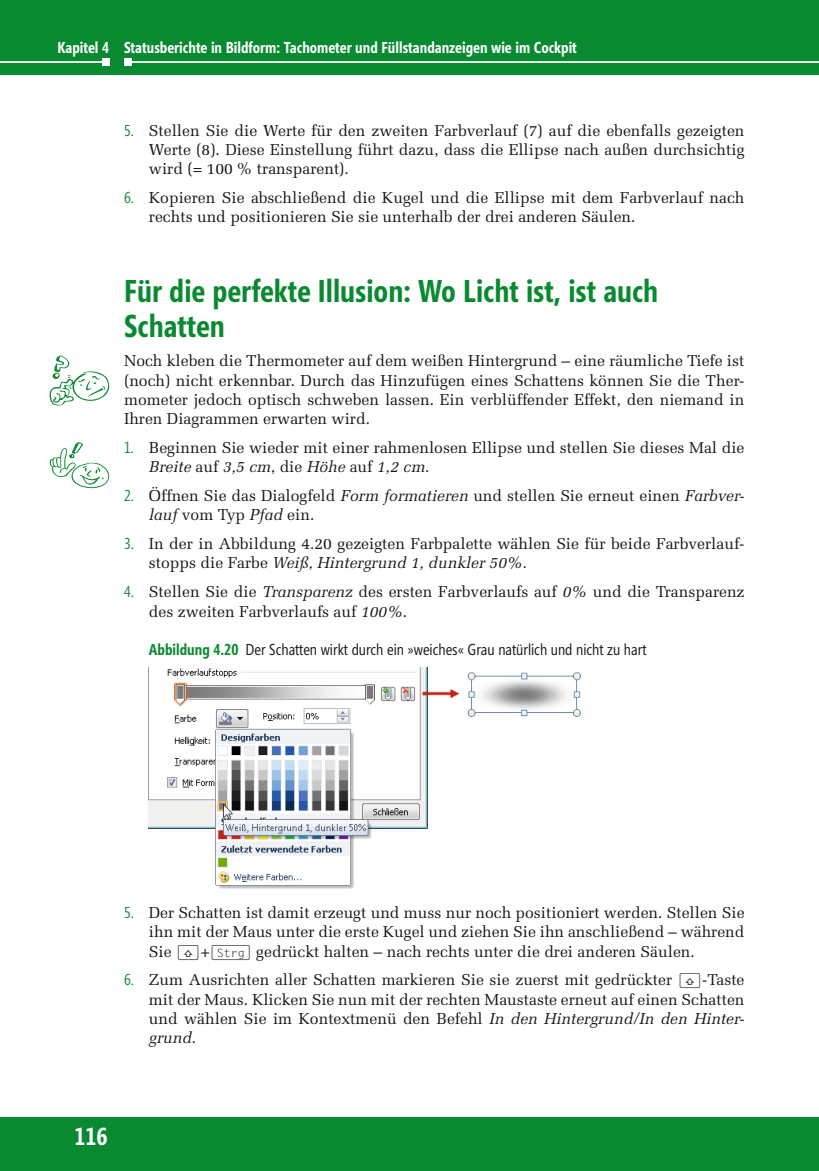
<style>
.page{position:relative;width:819px;height:1171px;background:#fff}
.page>*{position:absolute;margin:0;border:0;box-sizing:border-box;transform-origin:0 0}
.t1{font:700 31.5px/35px "Segoe Condensed";color:#098a30}
.t2{font:700 24.5px "Segoe Condensed";color:#fff}
.t3{font:15.75px/19.2px "Melior";color:#151616}
.t4{font:700 15.75px "Segoe Condensed";color:#fff}
.t5{font:15.75px "Segoe Condensed";color:#151616}
.s1{font-family:"Segoe Condensed";color:#098a30}
.s2{font-style:italic}
.s3{font-weight:700;color:#098a30}
.s4{font-family:"Ms Keyboard Regular A";font-size:14px}
</style>
<div class="page">
<div style="left:0;top:0;width:819px;height:75px;background:#098a30"></div>
<div style="left:0;top:1117px;width:819px;height:54px;background:#098a30"></div>
<hr style="left:0;top:61px;width:106px;height:2px;background:#fff">
<div style="left:102px;top:59px;width:7px;height:7px;background:#fff"></div>
<hr style="left:128px;top:61px;width:691px;height:2px;background:#fff">
<div style="left:124px;top:59px;width:7px;height:7px;background:#fff"></div>
<img style="left:149px;top:668px;width:431px;height:220px">
<svg style="left:50px;top:355px;width:59px;height:50px"></svg>
<svg style="left:50px;top:442px;width:59px;height:46px"></svg>
<p class="t4" style="left:58px;top:38px;width:521px">Kapitel 4 Statusberichte in Bildform: Tachometer und Füllstandanzeigen wie im Cockpit</p>
<p class="t3" style="left:149px;top:121px;width:597px;text-align:justify;text-indent:-25px"><span class="s1">5.</span> Stellen Sie die Werte für den zweiten Farbverlauf (7) auf die ebenfalls gezeigten Werte (8). Diese Einstellung führt dazu, dass die Ellipse nach außen durchsichtig wird (= 100 % transparent).</p>
<p class="t3" style="left:149px;top:188px;width:597px;text-indent:-25px"><span class="s1">6.</span> Kopieren Sie abschließend die Kugel und die Ellipse mit dem Farbverlauf nach rechts und positionieren Sie sie unterhalb der drei anderen Säulen.</p>
<h1 class="t1" style="left:124px;top:274px;width:535px">Für die perfekte Illusion: Wo Licht ist, ist auch<br>Schatten</h1>
<p class="t3" style="left:124px;top:351px;width:622px;text-align:justify">Noch kleben die Thermometer auf dem weißen Hintergrund – eine räumliche Tiefe ist (noch) nicht erkennbar. Durch das Hinzufügen eines Schattens können Sie die Ther&shy;mometer jedoch optisch schweben lassen. Ein verblüffender Effekt, den niemand in Ihren Diagrammen erwarten wird.</p>
<p class="t3" style="left:149px;top:438px;width:597px;text-indent:-25px"><span class="s1">1.</span> Beginnen Sie wieder mit einer rahmenlosen Ellipse und stellen Sie dieses Mal die<br><span class="s2">Breite</span> auf <span class="s2">3,5 cm</span>, die <span class="s2">Höhe</span> auf <span class="s2">1,2 cm</span>.</p>
<p class="t3" style="left:149px;top:486px;width:597px;text-indent:-25px"><span class="s1">2.</span> Öffnen Sie das Dialogfeld <span class="s2">Form formatieren</span> und stellen Sie erneut einen <span class="s2">Farbver&shy;lauf</span> vom Typ <span class="s2">Pfad</span> ein.</p>
<p class="t3" style="left:149px;top:534px;width:597px;text-indent:-25px"><span class="s1">3.</span> In der in Abbildung 4.20 gezeigten Farbpalette wählen Sie für beide Farbverlauf&shy;stopps die Farbe <span class="s2">Weiß, Hintergrund 1, dunkler 50%.</span></p>
<p class="t3" style="left:149px;top:582px;width:597px;text-indent:-25px"><span class="s1">4.</span> Stellen Sie die <span class="s2">Transparenz</span> des ersten Farbverlaufs auf <span class="s2">0%</span> und die Transparenz des zweiten Farbverlaufs auf <span class="s2">100%</span>.</p>
<p class="t5" style="left:149px;top:641px;width:499px"><span class="s3">Abbildung 4.20</span> Der Schatten wirkt durch ein »weiches« Grau natürlich und nicht zu hart</p>
<p class="t3" style="left:149px;top:903px;width:597px;text-align:justify;text-indent:-25px"><span class="s1">5.</span> Der Schatten ist damit erzeugt und muss nur noch positioniert werden. Stellen Sie ihn mit der Maus unter die erste Kugel und ziehen Sie ihn anschließend – während Sie <span class="s4">(ª)</span>+<span class="s4">(Strg)</span> gedrückt halten – nach rechts unter die drei anderen Säulen.</p>
<p class="t3" style="left:149px;top:970px;width:597px;text-align:justify;text-indent:-25px"><span class="s1">6.</span> Zum Ausrichten aller Schatten markieren Sie sie zuerst mit gedrückter <span class="s4">(ª)</span>-Taste mit der Maus. Klicken Sie nun mit der rechten Maustaste erneut auf einen Schatten und wählen Sie im Kontextmenü den Befehl <span class="s2">In den Hintergrund/In den Hinter&shy;grund</span>.</p>
<h2 class="t2" style="left:74px;top:1122px;width:34px">116</h2>
</div>
